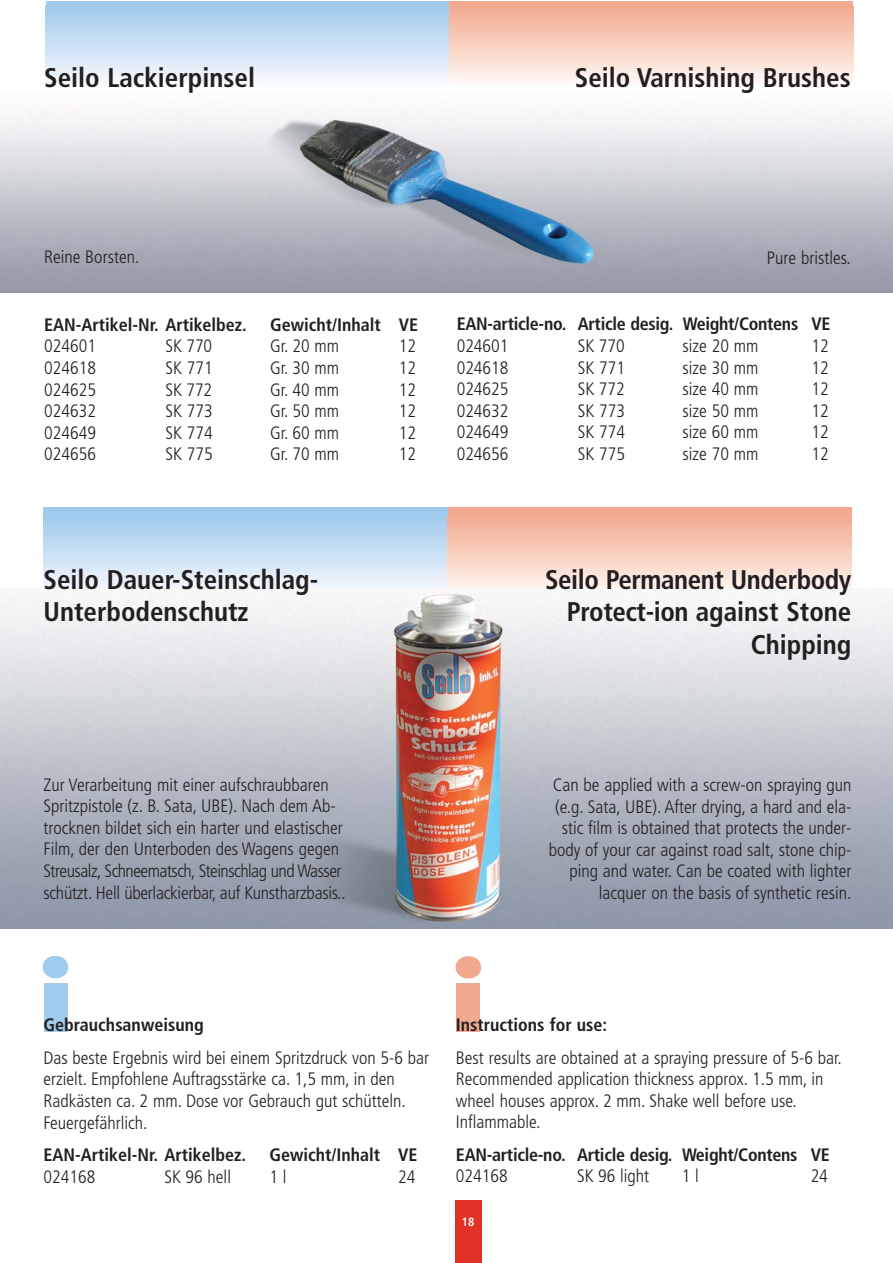
<style>
.page{position:relative;width:893px;height:1263px;background:#fff}
.page>*{position:absolute;margin:0;border:0;box-sizing:border-box;transform-origin:0 0}
.t1{font:700 condensed 27px/32.4px "Frutiger";color:#231f20}
.t2{font:300 condensed 18px/21.6px "Frutiger";color:#231f20}
.t3{font:700 condensed 18px "Frutiger";color:#231f20}
.t4{font:700 condensed 12px "Frutiger";color:#fff}
</style>
<div class="page">
<div style="left:455px;top:1200px;width:26px;height:63px;background:#e03127"></div>
<div style="left:46px;top:1px;width:425px;height:71px;background:#a0cbed"></div>
<div style="left:449px;top:1px;width:404px;height:71px;background:#f1a990"></div>
<div style="left:46px;top:6px;width:425px;height:79px;background:linear-gradient(to bottom,#a0caec,#f9fafd)"></div>
<div style="left:449px;top:6px;width:404px;height:79px;background:linear-gradient(to bottom,#f1a98e,#fffaf5)"></div>
<img style="left:0;top:110px;width:893px;height:182px">
<div style="left:44px;top:507px;width:425px;height:74px;background:#a0cbed"></div>
<div style="left:447px;top:507px;width:404px;height:74px;background:#f1a990"></div>
<div style="left:44px;top:515px;width:425px;height:73px;background:linear-gradient(to bottom,#9fcaec,#f2f5fc)"></div>
<div style="left:448px;top:580px;width:403px;height:8px;background:#fdefe9"></div>
<div style="left:448px;top:515px;width:403px;height:65px;background:linear-gradient(to bottom,#f1a98f,#fceae0)"></div>
<img style="left:0;top:588px;width:893px;height:340px">
<div style="left:44px;top:983px;width:23px;height:48px;background:#a0cbed"></div>
<svg style="left:43px;top:957px;width:25px;height:21px"></svg>
<div style="left:457px;top:983px;width:23px;height:48px;background:#f1a990"></div>
<svg style="left:456px;top:956px;width:25px;height:22px"></svg>
<h1 class="t1" style="left:44px;top:63px;width:212px">Seilo Lackierpinsel</h1>
<h1 class="t1" style="left:575px;top:63px;width:277px">Seilo Varnishing Brushes</h1>
<p class="t2" style="left:44px;top:248px;width:97px">Reine Borsten.</p>
<p class="t2" style="left:767px;top:248px;width:85px">Pure bristles.</p>
<p class="t3" style="left:44px;top:317px;width:204px">EAN-Artikel-Nr. Artikelbez.</p>
<p class="t3" style="left:270px;top:317px;width:150px">Gewicht/Inhalt VE</p>
<p class="t2" style="left:44px;top:337px;width:53px">024601</p>
<p class="t2" style="left:165px;top:337px;width:48px">SK 770</p>
<p class="t2" style="left:270px;top:337px;width:71px">Gr. 20 mm</p>
<p class="t2" style="left:399px;top:337px;width:19px">12</p>
<p class="t2" style="left:44px;top:358px;width:53px">024618</p>
<p class="t2" style="left:165px;top:358px;width:49px">SK 771</p>
<p class="t2" style="left:270px;top:358px;width:71px">Gr. 30 mm</p>
<p class="t2" style="left:399px;top:358px;width:19px">12</p>
<p class="t2" style="left:44px;top:380px;width:53px">024625</p>
<p class="t2" style="left:165px;top:380px;width:48px">SK 772</p>
<p class="t2" style="left:270px;top:380px;width:71px">Gr. 40 mm</p>
<p class="t2" style="left:399px;top:380px;width:19px">12</p>
<p class="t2" style="left:44px;top:401px;width:53px">024632</p>
<p class="t2" style="left:165px;top:401px;width:49px">SK 773</p>
<p class="t2" style="left:270px;top:401px;width:71px">Gr. 50 mm</p>
<p class="t2" style="left:399px;top:401px;width:19px">12</p>
<p class="t2" style="left:44px;top:423px;width:53px">024649</p>
<p class="t2" style="left:165px;top:423px;width:49px">SK 774</p>
<p class="t2" style="left:270px;top:423px;width:71px">Gr. 60 mm</p>
<p class="t2" style="left:399px;top:423px;width:19px">12</p>
<p class="t2" style="left:44px;top:445px;width:53px">024656</p>
<p class="t2" style="left:165px;top:445px;width:49px">SK 775</p>
<p class="t2" style="left:270px;top:445px;width:71px">Gr. 70 mm</p>
<p class="t2" style="left:399px;top:445px;width:19px">12</p>
<p class="t3" style="left:457px;top:317px;width:375px">EAN-article-no. Article desig. Weight/Contens VE</p>
<p class="t2" style="left:457px;top:336px;width:53px">024601</p>
<p class="t2" style="left:578px;top:336px;width:48px">SK 770</p>
<p class="t2" style="left:683px;top:336px;width:77px">size 20 mm</p>
<p class="t2" style="left:811px;top:336px;width:19px">12</p>
<p class="t2" style="left:457px;top:358px;width:53px">024618</p>
<p class="t2" style="left:578px;top:358px;width:49px">SK 771</p>
<p class="t2" style="left:683px;top:358px;width:77px">size 30 mm</p>
<p class="t2" style="left:811px;top:358px;width:19px">12</p>
<p class="t2" style="left:457px;top:380px;width:53px">024625</p>
<p class="t2" style="left:578px;top:380px;width:48px">SK 772</p>
<p class="t2" style="left:683px;top:380px;width:77px">size 40 mm</p>
<p class="t2" style="left:811px;top:380px;width:19px">12</p>
<p class="t2" style="left:457px;top:401px;width:53px">024632</p>
<p class="t2" style="left:578px;top:401px;width:49px">SK 773</p>
<p class="t2" style="left:683px;top:401px;width:77px">size 50 mm</p>
<p class="t2" style="left:811px;top:401px;width:19px">12</p>
<p class="t2" style="left:457px;top:423px;width:53px">024649</p>
<p class="t2" style="left:578px;top:423px;width:49px">SK 774</p>
<p class="t2" style="left:683px;top:423px;width:77px">size 60 mm</p>
<p class="t2" style="left:811px;top:423px;width:19px">12</p>
<p class="t2" style="left:457px;top:444px;width:53px">024656</p>
<p class="t2" style="left:578px;top:444px;width:49px">SK 775</p>
<p class="t2" style="left:683px;top:444px;width:77px">size 70 mm</p>
<p class="t2" style="left:811px;top:444px;width:19px">12</p>
<h1 class="t1" style="left:44px;top:565px;width:276px">Seilo Dauer-Steinschlag-<br>Unterbodenschutz</h1>
<h1 class="t1" style="left:545px;top:565px;width:308px;text-align:right">Seilo Permanent Underbody<br>Protect-ion against Stone<br>Chipping</h1>
<p class="t2" style="left:44px;top:775px;width:304px">Zur Verarbeitung mit einer aufschraubbaren Spritzpistole (z. B. Sata, UBE). Nach dem Ab&shy;trocknen bildet sich ein harter und elastischer Film, der den Unterboden des Wagens gegen Streusalz, Schneematsch, Steinschlag und Wasser schützt. Hell überlackierbar, auf Kunstharzbasis..</p>
<p class="t2" style="left:549px;top:775px;width:304px;text-align:right">Can be applied with a screw-on spraying gun (e.g. Sata, UBE). After drying, a hard and ela&shy;stic film is obtained that protects the under&shy;body of your car against road salt, stone chip&shy;ping and water. Can be coated with lighter lacquer on the basis of synthetic resin.</p>
<p class="t3" style="left:44px;top:1018px;width:162px">Gebrauchsanweisung</p>
<p class="t2" style="left:44px;top:1048px;width:387px">Das beste Ergebnis wird bei einem Spritzdruck von 5-6 bar erzielt. Empfohlene Auftragsstärke ca. 1,5 mm, in den Radkästen ca. 2 mm. Dose vor Gebrauch gut schütteln.<br>Feuergefährlich.</p>
<p class="t3" style="left:44px;top:1147px;width:204px">EAN-Artikel-Nr. Artikelbez.</p>
<p class="t3" style="left:269px;top:1147px;width:150px">Gewicht/Inhalt VE</p>
<p class="t2" style="left:44px;top:1167px;width:53px">024168</p>
<p class="t2" style="left:165px;top:1167px;width:68px">SK 96 hell</p>
<p class="t2" style="left:269px;top:1167px;width:19px">1 l</p>
<p class="t2" style="left:398px;top:1167px;width:19px">24</p>
<p class="t3" style="left:456px;top:1018px;width:153px">Instructions for use:</p>
<p class="t2" style="left:456px;top:1048px;width:387px">Best results are obtained at a spraying pressure of 5-6 bar.<br>Recommended application thickness approx. 1.5 mm, in wheel houses approx. 2 mm. Shake well before use.<br>Inflammable.</p>
<p class="t3" style="left:456px;top:1147px;width:375px">EAN-article-no. Article desig. Weight/Contens VE</p>
<p class="t2" style="left:456px;top:1167px;width:53px">024168</p>
<p class="t2" style="left:577px;top:1167px;width:74px">SK 96 light</p>
<p class="t2" style="left:682px;top:1167px;width:19px">1 l</p>
<p class="t2" style="left:811px;top:1167px;width:19px">24</p>
<p class="t4" style="left:462px;top:1216px;width:14px">18</p>
</div>
